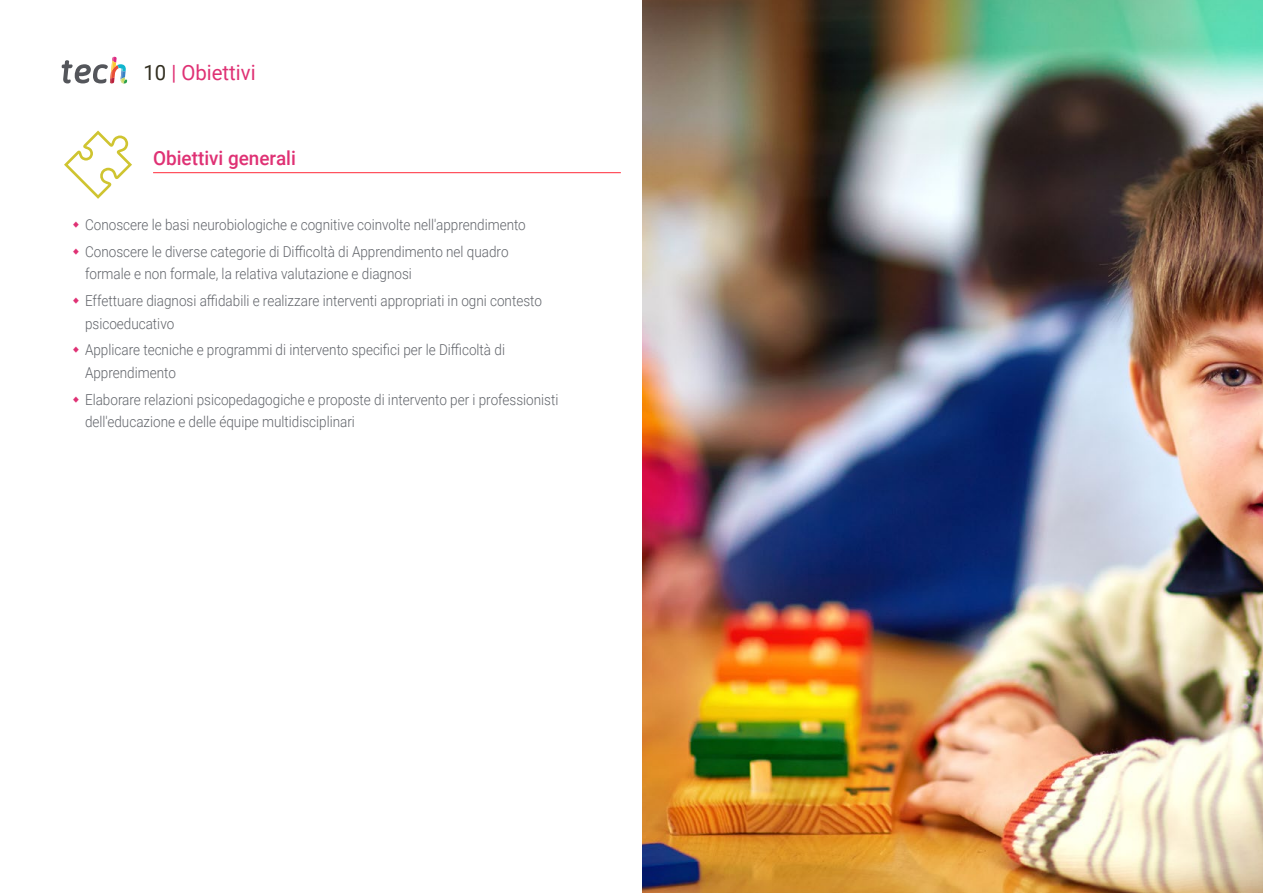
<style>
.page{position:relative;width:1263px;height:893px;background:#fff}
.page>*{position:absolute;margin:0;border:0;box-sizing:border-box;transform-origin:0 0}
.t1{font:21px "Roboto";color:#df3174}
.t2{font:500 19.5px "Roboto";color:#df3174}
.t3{font:300 15px/26.7px "Roboto";color:#61646a;scale:.9 1}
.s1{color:#312e20}
</style>
<div class="page">
<hr style="left:153px;top:172px;width:468px;height:1px;background:#ff293a">
<img style="left:642px;top:0;width:621px;height:893px">
<svg style="left:62px;top:57px;width:65px;height:27px"></svg>
<svg style="left:64px;top:131px;width:68px;height:68px"></svg>
<h1 class="t1" style="left:144px;top:57px;width:114px"><span class="s1">10</span> | Obiettivi</h1>
<h2 class="t2" style="left:153px;top:144px;width:144px">Obiettivi generali</h2>
<p class="t3" style="left:85px;top:211px;width:491px">Conoscere le basi neurobiologiche e cognitive coinvolte nell'apprendimento<br>Conoscere le diverse categorie di Difficoltà di Apprendimento nel quadro</p>
<p class="t3" style="left:85px;top:260px;width:509px">formale e non formale, la relativa valutazione e diagnosi<br>Effettuare diagnosi affidabili e realizzare interventi appropriati in ogni contesto</p>
<p class="t3" style="left:85px;top:309px;width:468px">psicoeducativo<br>Applicare tecniche e programmi di intervento specifici per le Difficoltà di</p>
<p class="t3" style="left:85px;top:359px;width:527px">Apprendimento<br>Elaborare relazioni psicopedagogiche e proposte di intervento per i professionisti</p>
<p class="t3" style="left:85px;top:408px;width:301px">dell'educazione e delle équipe multidisciplinari</p>
</div>
